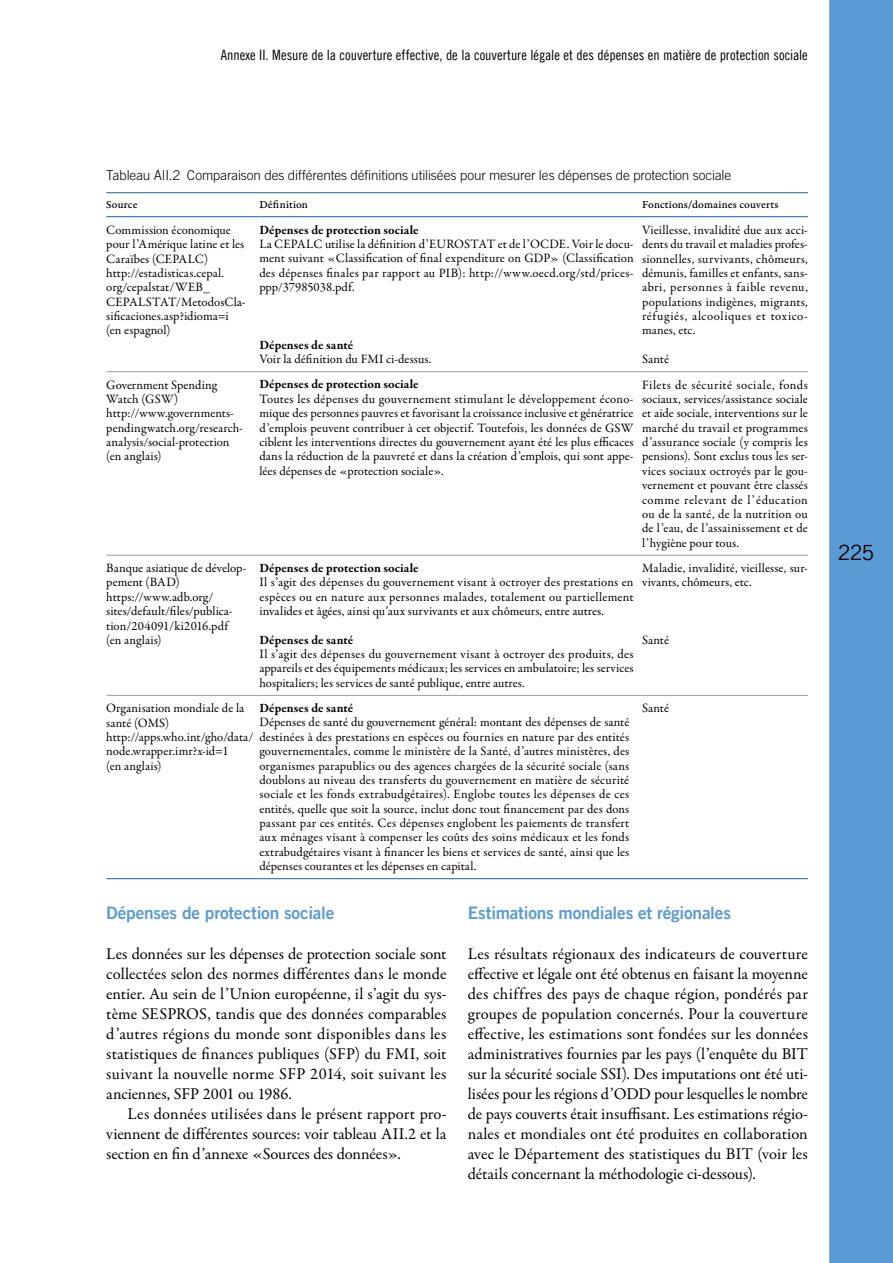
<style>
.page{position:relative;width:893px;height:1263px;background:#fff}
.page>*{position:absolute;margin:0;border:0;box-sizing:border-box;transform-origin:0 0}
.t1{font:21px "Trade Gothic LT Com";color:#000}
.t2{font:17.25px "Trade Gothic LT Com Bd 2";letter-spacing:-.01em;color:#5b9bd4}
.t3{font:16.5px/20px "Garamond Premr Pro";color:#000;text-align:justify}
.t4{font:14.25px "Trade Gothic LT Com Cn 18";color:#000}
.t5{font:300 13.65px "Trade Gothic LT Com";letter-spacing:-.005em;color:#000}
.t6{font:12.9px/14.4px "Garamond Premr Pro";letter-spacing:.005em;color:#000;text-align:justify}
.t7{font:700 12.9px "Garamond Premr Pro";letter-spacing:.005em;color:#000}
.t8{font:11.4px "Garamond Premr Pro Med Capt";letter-spacing:.005em;color:#000}
</style>
<div class="page">
<div style="left:829px;top:0;width:64px;height:1263px;background:#5b9bd4"></div>
<hr style="left:106px;top:192px;width:153px;height:1px;background:#2e76b7">
<hr style="left:259px;top:192px;width:383px;height:1px;background:#2e76b7">
<hr style="left:642px;top:192px;width:166px;height:1px;background:#2e76b7">
<hr style="left:106px;top:216px;width:153px;height:1px;background:#2e76b7">
<hr style="left:259px;top:216px;width:383px;height:1px;background:#2e76b7">
<hr style="left:642px;top:216px;width:166px;height:1px;background:#2e76b7">
<hr style="left:106px;top:371px;width:153px;height:1px;background:#9d9d9c">
<hr style="left:259px;top:371px;width:383px;height:1px;background:#9d9d9c">
<hr style="left:642px;top:371px;width:166px;height:1px;background:#9d9d9c">
<hr style="left:106px;top:555px;width:153px;height:1px;background:#9d9d9c">
<hr style="left:259px;top:555px;width:383px;height:1px;background:#9d9d9c">
<hr style="left:642px;top:555px;width:166px;height:1px;background:#9d9d9c">
<hr style="left:106px;top:695px;width:153px;height:1px;background:#9d9d9c">
<hr style="left:259px;top:695px;width:383px;height:1px;background:#9d9d9c">
<hr style="left:642px;top:695px;width:166px;height:1px;background:#9d9d9c">
<hr style="left:106px;top:878px;width:153px;height:1px;background:#2e76b7">
<hr style="left:259px;top:878px;width:383px;height:1px;background:#2e76b7">
<hr style="left:642px;top:878px;width:166px;height:1px;background:#2e76b7">
<p class="t4" style="left:221px;top:46px;width:588px">Annexe II. Mesure de la couverture effective, de la couverture légale et des dépenses en matière de protection sociale</p>
<p class="t5" style="left:106px;top:167px;width:626px">Tableau AII.2 Comparaison des différentes définitions utilisées pour mesurer les dépenses de protection sociale</p>
<p class="t8" style="left:106px;top:198px;width:33px">Source</p>
<p class="t8" style="left:259px;top:198px;width:50px">Définition</p>
<p class="t8" style="left:642px;top:198px;width:138px">Fonctions/domaines couverts</p>
<p class="t6" style="left:106px;top:223px;width:141px;text-align:left">Commission économique pour l’Amérique latine et les<br>Caraïbes (CEPALC) http://estadisticas.cepal. org/cepalstat/WEB_<br>CEPALSTAT/MetodosCla&shy;sificaciones.asp?idioma=i (en espagnol)</p>
<p class="t7" style="left:259px;top:222px;width:161px">Dépenses de protection sociale</p>
<p class="t6" style="left:642px;top:223px;width:167px">Vieillesse, invalidité due aux acci&shy;dents du travail et maladies profes&shy;sionnelles, survivants, chômeurs, démunis, familles et enfants, sans&shy;abri, personnes à faible revenu, populations indigènes, migrants, réfugiés, alcooliques et toxico&shy;manes, etc.</p>
<p class="t6" style="left:642px;top:352px;width:28px">Santé</p>
<p class="t6" style="left:259px;top:237px;width:376px">La CEPALC utilise la définition d’EUROSTAT et de l’OCDE. Voir le docu&shy;ment suivant «Classification of final expenditure on GDP» (Classification des dépenses finales par rapport au PIB): http://www.oecd.org/std/prices&shy;ppp/37985038.pdf.</p>
<p class="t7" style="left:259px;top:337px;width:95px">Dépenses de santé</p>
<p class="t6" style="left:259px;top:352px;width:174px">Voir la définition du FMI ci-dessus.</p>
<p class="t6" style="left:106px;top:378px;width:138px;text-align:left">Government Spending<br>Watch (GSW) http://www.governments&shy;pendingwatch.org/research&shy;analysis/social-protection (en anglais)</p>
<p class="t7" style="left:259px;top:376px;width:161px">Dépenses de protection sociale</p>
<p class="t6" style="left:259px;top:392px;width:376px">Toutes les dépenses du gouvernement stimulant le développement écono&shy;mique des personnes pauvres et favorisant la croissance inclusive et génératrice d’emplois peuvent contribuer à cet objectif. Toutefois, les données de GSW ciblent les interventions directes du gouvernement ayant été les plus efficaces dans la réduction de la pauvreté et dans la création d’emplois, qui sont appe&shy;lées dépenses de «protection sociale».</p>
<p class="t6" style="left:106px;top:561px;width:142px;text-align:left">Banque asiatique de dévelop&shy;pement (BAD) https://www.adb.org/ sites/default/files/publica&shy;tion/204091/ki2016.pdf (en anglais)</p>
<p class="t7" style="left:259px;top:560px;width:161px">Dépenses de protection sociale</p>
<p class="t6" style="left:259px;top:575px;width:376px">Il s’agit des dépenses du gouvernement visant à octroyer des prestations en espèces ou en nature aux personnes malades, totalement ou partiellement invalides et âgées, ainsi qu’aux survivants et aux chômeurs, entre autres.</p>
<p class="t7" style="left:259px;top:632px;width:95px">Dépenses de santé</p>
<p class="t6" style="left:259px;top:647px;width:376px">Il s’agit des dépenses du gouvernement visant à octroyer des produits, des appareils et des équipements médicaux; les services en ambulatoire; les services hospitaliers; les services de santé publique, entre autres.</p>
<p class="t6" style="left:106px;top:701px;width:149px;text-align:left">Organisation mondiale de la santé (OMS) http://apps.who.int/gho/data/ node.wrapper.imr?x-id=1<br>(en anglais)</p>
<p class="t7" style="left:259px;top:700px;width:95px">Dépenses de santé</p>
<p class="t6" style="left:259px;top:715px;width:371px">Dépenses de santé du gouvernement général: montant des dépenses de santé destinées à des prestations en espèces ou fournies en nature par des entités gouvernementales, comme le ministère de la Santé, d’autres ministères, des organismes parapublics ou des agences chargées de la sécurité sociale (sans doublons au niveau des transferts du gouvernement en matière de sécurité sociale et les fonds extrabudgétaires). Englobe toutes les dépenses de ces entités, quelle que soit la source, inclut donc tout financement par des dons passant par ces entités. Ces dépenses englobent les paiements de transfert aux ménages visant à compenser les coûts des soins médicaux et les fonds extrabudgétaires visant à financer les biens et services de santé, ainsi que les dépenses courantes et les dépenses en capital.</p>
<p class="t6" style="left:642px;top:378px;width:167px">Filets de sécurité sociale, fonds sociaux, services/assistance sociale et aide sociale, interventions sur le marché du travail et programmes d’assurance sociale (y compris les pensions). Sont exclus tous les ser&shy;vices sociaux octroyés par le gou&shy;vernement et pouvant être classés comme relevant de l’éducation ou de la santé, de la nutrition ou de l’eau, de l’assainissement et de l’hygiène pour tous.</p>
<p class="t6" style="left:642px;top:561px;width:167px">Maladie, invalidité, vieillesse, sur&shy;vivants, chômeurs, etc.</p>
<p class="t6" style="left:642px;top:633px;width:28px">Santé</p>
<p class="t6" style="left:642px;top:701px;width:28px">Santé</p>
<h2 class="t2" style="left:106px;top:902px;width:229px">Dépenses de protection sociale</h2>
<p class="t3" style="left:106px;top:944px;width:342px">Les données sur les dépenses de protection sociale sont collectées selon des normes différentes dans le monde entier. Au sein de l’Union européenne, il s’agit du sys&shy;tème SESPROS, tandis que des données comparables d’autres régions du monde sont disponibles dans les statistiques de finances publiques (SFP) du FMI, soit suivant la nouvelle norme SFP 2014, soit suivant les anciennes, SFP 2001 ou 1986.</p>
<p class="t3" style="left:106px;top:1104px;width:342px;text-indent:21px">Les données utilisées dans le présent rapport pro&shy;viennent de différentes sources: voir tableau AII.2 et la section en fin d’annexe «Sources des données».</p>
<h2 class="t2" style="left:468px;top:902px;width:265px">Estimations mondiales et régionales</h2>
<p class="t3" style="left:468px;top:944px;width:342px">Les résultats régionaux des indicateurs de couverture effective et légale ont été obtenus en faisant la moyenne des chiffres des pays de chaque région, pondérés par groupes de population concernés. Pour la couverture effective, les estimations sont fondées sur les données administratives fournies par les pays (l’enquête du BIT sur la sécurité sociale SSI). Des imputations ont été uti&shy;lisées pour les régions d’ODD pour lesquelles le nombre de pays couverts était insuffisant. Les estimations régio&shy;nales et mondiales ont été produites en collaboration avec le Département des statistiques du BIT (voir les détails concernant la méthodologie ci-dessous).</p>
<h1 class="t1" style="left:838px;top:539px;width:38px">225</h1>
</div>
